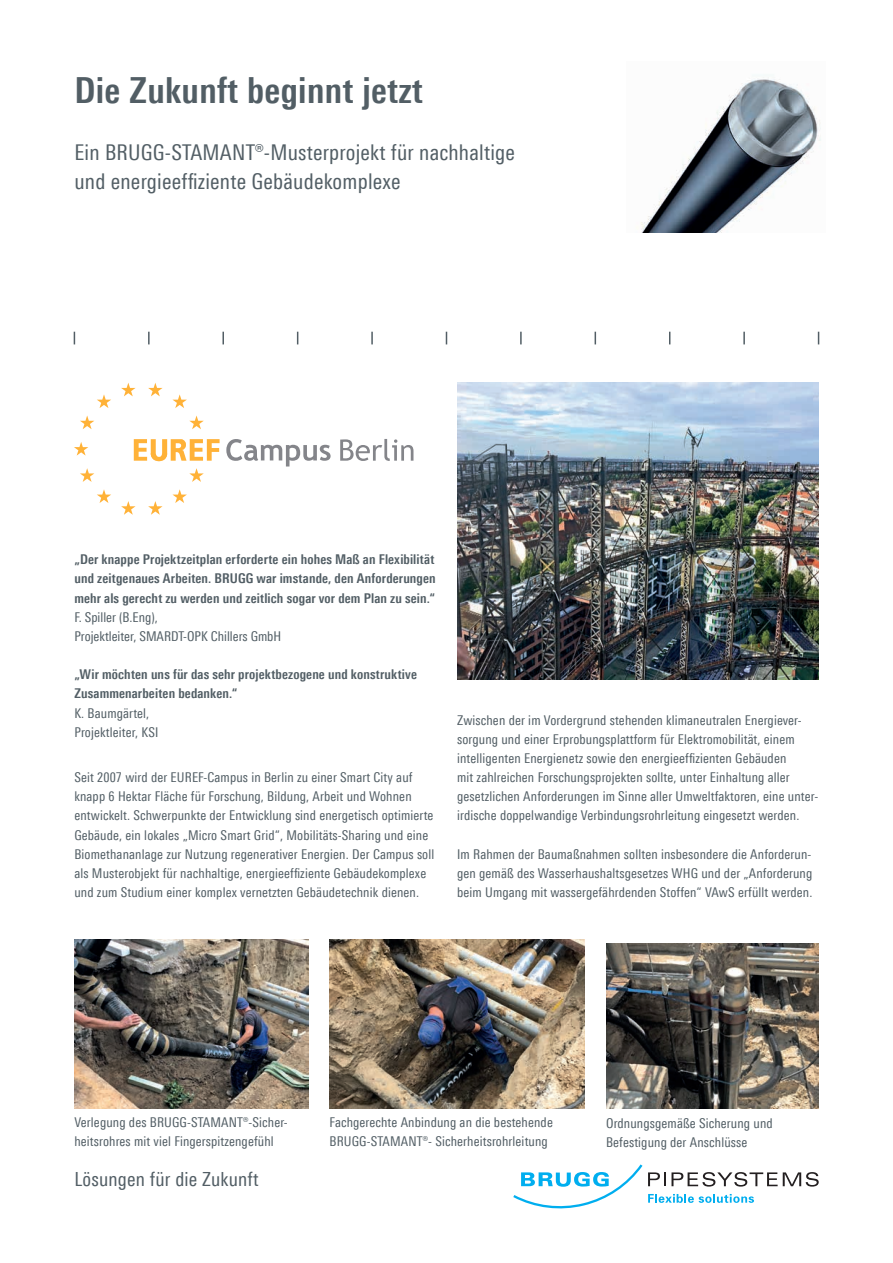
<style>
.page{position:relative;width:893px;height:1263px;background:#fff}
.page>*{position:absolute;margin:0;border:0;box-sizing:border-box;transform-origin:0 0}
.t1{font:700 36px "Linotype Univers 620 Cn";letter-spacing:.01em;color:#525e65}
.t2{font:21.75px/28.7px "Linotype Univers 420 Cn";letter-spacing:.01em;color:#525e65}
.t3{font:19.5px "Linotype Univers 420 Cn";letter-spacing:.01em;color:#525e65}
.t4{font:13.5px/19.2px "Linotype Univers 420 Cn";letter-spacing:.01em;color:#525e65}
.t5{font:700 13.5px/19.2px "Linotype Univers 620 Cn";letter-spacing:.01em;color:#525e65}
</style>
<div class="page">
<svg style="left:818px;top:332px;width:1px;height:12px"></svg>
<svg style="left:74px;top:332px;width:1px;height:12px"></svg>
<svg style="left:148px;top:332px;width:2px;height:12px"></svg>
<svg style="left:222px;top:332px;width:2px;height:12px"></svg>
<svg style="left:297px;top:332px;width:1px;height:12px"></svg>
<svg style="left:446px;top:332px;width:1px;height:12px"></svg>
<svg style="left:595px;top:332px;width:1px;height:12px"></svg>
<svg style="left:669px;top:332px;width:1px;height:12px"></svg>
<svg style="left:743px;top:332px;width:2px;height:12px"></svg>
<svg style="left:371px;top:332px;width:2px;height:12px"></svg>
<svg style="left:520px;top:332px;width:2px;height:12px"></svg>
<svg style="left:513px;top:1164px;width:129px;height:44px"></svg>
<svg style="left:648px;top:1172px;width:171px;height:14px"></svg>
<svg style="left:648px;top:1194px;width:106px;height:9px"></svg>
<img style="left:640px;top:77px;width:181px;height:155px">
<svg style="left:189px;top:415px;width:15px;height:14px"></svg>
<svg style="left:172px;top:394px;width:15px;height:14px"></svg>
<svg style="left:148px;top:383px;width:15px;height:13px"></svg>
<svg style="left:121px;top:383px;width:15px;height:13px"></svg>
<svg style="left:97px;top:394px;width:14px;height:14px"></svg>
<svg style="left:80px;top:415px;width:14px;height:14px"></svg>
<svg style="left:74px;top:442px;width:14px;height:14px"></svg>
<svg style="left:80px;top:468px;width:14px;height:14px"></svg>
<svg style="left:97px;top:489px;width:14px;height:14px"></svg>
<svg style="left:121px;top:501px;width:15px;height:14px"></svg>
<svg style="left:148px;top:501px;width:15px;height:14px"></svg>
<svg style="left:172px;top:489px;width:15px;height:14px"></svg>
<svg style="left:189px;top:468px;width:15px;height:14px"></svg>
<svg style="left:134px;top:439px;width:86px;height:22px"></svg>
<svg style="left:226px;top:439px;width:105px;height:27px"></svg>
<svg style="left:340px;top:439px;width:73px;height:22px"></svg>
<img style="left:457px;top:383px;width:362px;height:296px">
<img style="left:330px;top:940px;width:255px;height:169px">
<img style="left:606px;top:943px;width:213px;height:166px">
<img style="left:74px;top:940px;width:234px;height:169px">
<h1 class="t1" style="left:74px;top:68px;width:350px">Die Zukunft beginnt jetzt</h1>
<h2 class="t2" style="left:74px;top:138px;width:442px">Ein BRUGG-STAMANT®-Musterprojekt für nachhaltige und energieeffiziente Gebäudekomplexe</h2>
<p class="t5" style="left:74px;top:550px;width:363px;text-align:justify">„Der knappe Projektzeitplan erforderte ein hohes Maß an Flexibilität und zeitgenaues Arbeiten. BRUGG war imstande, den Anforderungen mehr als gerecht zu werden und zeitlich sogar vor dem Plan zu sein.“</p>
<p class="t4" style="left:74px;top:607px;width:208px">F. Spiller (B.Eng),<br>Projektleiter, SMARDT-OPK Chillers GmbH</p>
<p class="t5" style="left:74px;top:665px;width:344px">„Wir möchten uns für das sehr projektbezogene und konstruktive<br>Zusammenarbeiten bedanken.“</p>
<p class="t4" style="left:74px;top:703px;width:85px">K. Baumgärtel,<br>Projektleiter, KSI</p>
<p class="t4" style="left:74px;top:768px;width:361px">Seit 2007 wird der EUREF-Campus in Berlin zu einer Smart City auf knapp 6 Hektar Fläche für Forschung, Bildung, Arbeit und Wohnen entwickelt. Schwerpunkte der Entwicklung sind energetisch optimierte Gebäude, ein lokales „Micro Smart Grid“, Mobilitäts-Sharing und eine Biomethananlage zur Nutzung regenerativer Energien. Der Campus soll als Musterobjekt für nachhaltige, energieeffiziente Gebäudekomplexe und zum Studium einer komplex vernetzten Gebäudetechnik dienen.</p>
<p class="t4" style="left:457px;top:710px;width:363px">Zwischen der im Vordergrund stehenden klimaneutralen Energiever&shy;sorgung und einer Erprobungsplattform für Elektromobilität, einem intelligenten Energienetz sowie den energieeffizienten Gebäuden<br>mit zahlreichen Forschungsprojekten sollte, unter Einhaltung aller gesetzlichen Anforderungen im Sinne aller Umweltfaktoren, eine unter&shy;irdische doppelwandige Verbindungsrohrleitung eingesetzt werden.</p>
<p class="t4" style="left:457px;top:844px;width:357px;text-align:justify">Im Rahmen der Baumaßnahmen sollten insbesondere die Anforderun&shy;gen gemäß des Wasserhaushaltsgesetzes WHG und der „Anforderung beim Umgang mit wassergefährdenden Stoffen“ VAwS erfüllt werden.</p>
<p class="t4" style="left:74px;top:1112px;width:215px">Verlegung des BRUGG-STAMANT®-Sicher&shy;heitsrohres mit viel Fingerspitzengefühl</p>
<p class="t4" style="left:330px;top:1112px;width:225px">Fachgerechte Anbindung an die bestehende<br>BRUGG-STAMANT®- Sicherheitsrohrleitung</p>
<p class="t4" style="left:606px;top:1113px;width:168px">Ordnungsgemäße Sicherung und<br>Befestigung der Anschlüsse</p>
<h3 class="t3" style="left:74px;top:1168px;width:186px">Lösungen für die Zukunft</h3>
</div>
